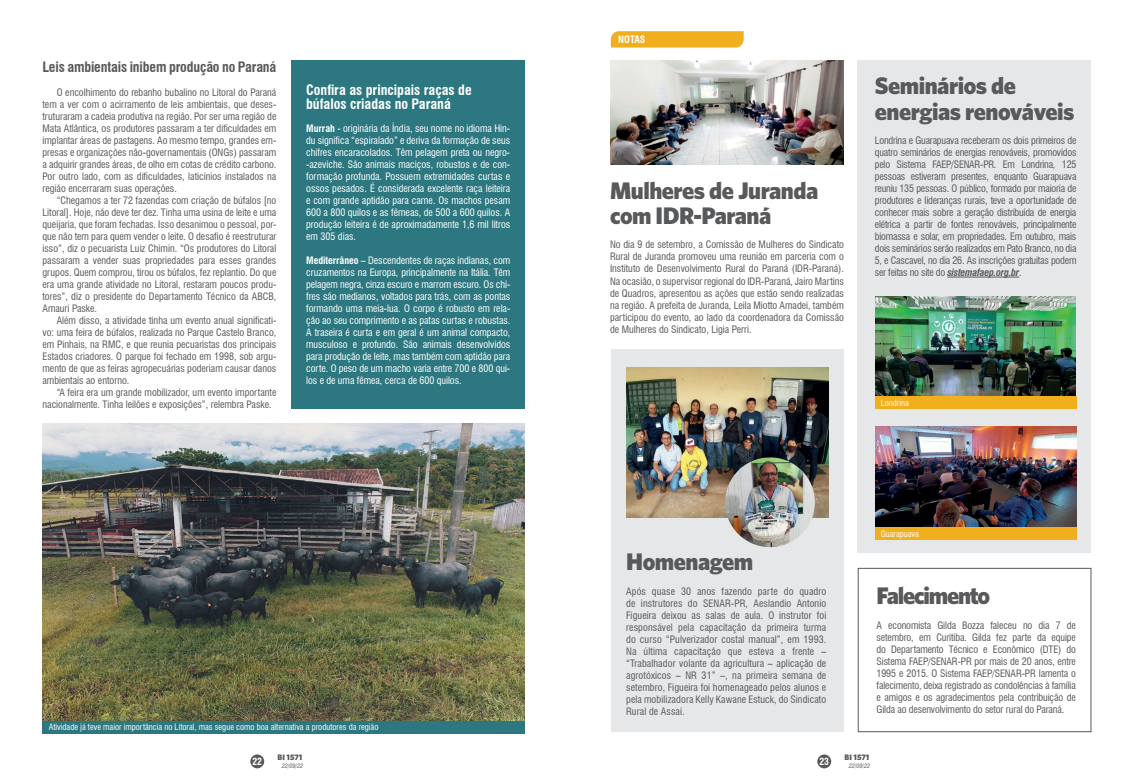
<style>
.page{position:relative;width:1134px;height:780px;background:#fff}
.page>*{position:absolute;margin:0;border:0;box-sizing:border-box;transform-origin:0 0}
.t1{font:900 24px/25px "Whitney HTF";letter-spacing:-.02em;color:#58595b}
.t2{font:900 24px "Whitney HTF";letter-spacing:-.05em;color:#58595b}
.t3{font:700 condensed 14px/14px "Swiss 721 BT";color:#fff}
.t4{font:700 condensed 14px "Swiss 721 BT";letter-spacing:-.01em;color:#58595b}
.t5{font:condensed 10px/12px "Swiss 721 BT";color:#58595b;text-align:justify}
.t6{font:condensed 10px/12px "Swiss 721 BT";color:#fff;text-align:justify}
.t7{font:700 condensed 10px "Swiss 721 BT";color:#fff}
.t8{font:700 condensed 9.6px "Swiss 721 BT";color:#fff}
.t9{font:condensed 8.5px "Swiss 721 BT";color:#fff}
.t10{font:900 8px "Whitney HTF";color:#58595b}
.t11{font:italic condensed 6px "Swiss 721 BT";color:#58595b}
.s1{font-weight:700}
.s2{font-weight:700;font-style:italic}
</style>
<div class="page">
<div style="left:250px;top:754px;width:14px;height:14px;background:#58595b;border-radius:50%"></div>
<div style="left:817px;top:754px;width:14px;height:14px;background:#58595b;border-radius:50%"></div>
<div style="left:291px;top:60px;width:234px;height:348px;background:#2d7880"></div>
<img style="left:43px;top:423px;width:482px;height:298px">
<div style="left:43px;top:721px;width:482px;height:12px;background:#2d7880"></div>
<div style="left:857px;top:60px;width:234px;height:493px;background:#e6e7e8"></div>
<div style="left:611px;top:349px;width:232px;height:382px;background:#e6e7e8"></div>
<div style="left:858px;top:568px;width:233px;height:164px;border:1px solid #58595b"></div>
<svg style="left:611px;top:31px;width:133px;height:16px;background:#f1b022"></svg>
<hr style="left:947px;top:276px;width:72px;height:1px;background:#58595b">
<img style="left:626px;top:367px;width:202px;height:150px">
<img style="left:610px;top:61px;width:233px;height:104px">
<img style="left:725px;top:457px;width:90px;height:90px;border-radius:45px">
<img style="left:876px;top:296px;width:200px;height:100px">
<img style="left:876px;top:426px;width:200px;height:101px">
<div style="left:875px;top:396px;width:201px;height:12px;background:#f1ae1d"></div>
<div style="left:875px;top:527px;width:201px;height:12px;background:#f1ae1d"></div>
<h2 class="t4" style="left:43px;top:59px;width:235px">Leis ambientais inibem produção no Paraná</h2>
<p class="t5" style="left:43px;top:86px;width:235px;text-indent:14px">O encolhimento do rebanho bubalino no Litoral do Paraná tem a ver com o acirramento de leis ambientais, que deses&shy;truturaram a cadeia produtiva na região. Por ser uma região de Mata Atlântica, os produtores passaram a ter dificuldades em implantar áreas de pastagens. Ao mesmo tempo, grandes em&shy;presas e organizações não-governamentais (ONGs) passaram a adquirir grandes áreas, de olho em cotas de crédito carbono.<br>Por outro lado, com as dificuldades, laticínios instalados na região encerraram suas operações.</p>
<p class="t5" style="left:43px;top:194px;width:235px;text-indent:14px">“Chegamos a ter 72 fazendas com criação de búfalos [no Litoral]. Hoje, não deve ter dez. Tinha uma usina de leite e uma queijaria, que foram fechadas. Isso desanimou o pessoal, por&shy;que não tem para quem vender o leite. O desafio é reestruturar isso”, diz o pecuarista Luiz Chimin. “Os produtores do Litoral passaram a vender suas propriedades para esses grandes grupos. Quem comprou, tirou os búfalos, fez replantio. Do que era uma grande atividade no Litoral, restaram poucos produ&shy;tores”, diz o presidente do Departamento Técnico da ABCB, Amauri Paske.</p>
<p class="t5" style="left:43px;top:314px;width:235px;text-indent:14px">Além disso, a atividade tinha um evento anual significati&shy;vo: uma feira de búfalos, realizada no Parque Castelo Branco, em Pinhais, na RMC, e que reunia pecuaristas dos principais Estados criadores. O parque foi fechado em 1998, sob argu&shy;mento de que as feiras agropecuárias poderiam causar danos ambientais ao entorno.</p>
<p class="t5" style="left:43px;top:386px;width:235px;text-indent:14px">“A feira era um grande mobilizador, um evento importante nacionalmente. Tinha leilões e exposições”, relembra Paske.</p>
<h2 class="t3" style="left:306px;top:83px;width:167px">Confira as principais raças de búfalos criadas no Paraná</h2>
<p class="t6" style="left:306px;top:122px;width:206px"><span class="s1">Murrah</span> - originária da Índia, seu nome no idioma Hin&shy;du significa “espiralado” e deriva da formação de seus chifres encaracolados. Têm pelagem preta ou negro--azeviche. São animais maciços, robustos e de con&shy;formação profunda. Possuem extremidades curtas e ossos pesados. É considerada excelente raça leiteira e com grande aptidão para carne. Os machos pesam 600 a 800 quilos e as fêmeas, de 500 a 600 quilos. A produção leiteira é de aproximadamente 1,6 mil litros em 305 dias.</p>
<p class="t6" style="left:306px;top:254px;width:206px"><span class="s1">Mediterrâneo</span> – Descendentes de raças indianas, com cruzamentos na Europa, principalmente na Itália. Têm pelagem negra, cinza escuro e marrom escuro. Os chi&shy;fres são medianos, voltados para trás, com as pontas formando uma meia-lua. O corpo é robusto em rela&shy;ção ao seu comprimento e as patas curtas e robustas.<br>A traseira é curta e em geral é um animal compacto, musculoso e profundo. São animais desenvolvidos para produção de leite, mas também com aptidão para corte. O peso de um macho varia entre 700 e 800 qui&shy;los e de uma fêmea, cerca de 600 quilos.</p>
<p class="t9" style="left:49px;top:721px;width:331px">Atividade já teve maior importância no Litoral, mas segue como boa alternativa a produtores da região</p>
<p class="t7" style="left:618px;top:33px;width:29px">NOTAS</p>
<h1 class="t1" style="left:610px;top:177px;width:210px">Mulheres de Juranda com IDR-Paraná</h1>
<p class="t5" style="left:610px;top:239px;width:235px">No dia 9 de setembro, a Comissão de Mulheres do Sindicato Rural de Juranda promoveu uma reunião em parceria com o Instituto de Desenvolvimento Rural do Paraná (IDR-Paraná).<br>Na ocasião, o supervisor regional do IDR-Paraná, Jairo Martins de Quadros, apresentou as ações que estão sendo realizadas na região. A prefeita de Juranda, Leila Miotto Amadei, também participou do evento, ao lado da coordenadora da Comissão de Mulheres do Sindicato, Ligia Perri.</p>
<h1 class="t1" style="left:875px;top:73px;width:201px">Seminários de energias renováveis</h1>
<p class="t5" style="left:875px;top:134px;width:203px">Londrina e Guarapuava receberam os dois primeiros de quatro seminários de energias renováveis, promovidos pelo Sistema FAEP/SENAR-PR. Em Londrina, 125 pessoas estiveram presentes, enquanto Guarapuava reuniu 135 pessoas. O público, formado por maioria de produtores e lideranças rurais, teve a oportunidade de conhecer mais sobre a geração distribuída de energia elétrica a partir de fontes renováveis, principalmente biomassa e solar, em propriedades. Em outubro, mais dois seminários serão realizados em Pato Branco, no dia 5, e Cascavel, no dia 26. As inscrições gratuitas podem ser feitas no site do <span class="s2">sistemafaep.org.br</span>.</p>
<p class="t9" style="left:881px;top:397px;width:30px">Londrina</p>
<h1 class="t1" style="left:626px;top:549px;width:129px">Homenagem</h1>
<p class="t5" style="left:626px;top:585px;width:202px">Após quase 30 anos fazendo parte do quadro de instrutores do SENAR-PR, Aeslandio Antonio Figueira deixou as salas de aula. O instrutor foi responsável pela capacitação da primeira turma do curso “Pulverizador costal manual”, em 1993.<br>Na última capacitação que esteva a frente – “Trabalhador volante da agricultura – aplicação de agrotóxicos – NR 31” –, na primeira semana de setembro, Figueira foi homenageado pelos alunos e pela mobilizadora Kelly Kawane Estuck, do Sindicato Rural de Assaí.</p>
<p class="t9" style="left:881px;top:528px;width:40px">Guarapuava</p>
<h1 class="t2" style="left:876px;top:581px;width:115px">Falecimento</h1>
<p class="t5" style="left:876px;top:619px;width:201px">A economista Gilda Bozza faleceu no dia 7 de setembro, em Curitiba. Gilda fez parte da equipe do Departamento Técnico e Econômico (DTE) do Sistema FAEP/SENAR-PR por mais de 20 anos, entre 1995 e 2015. O Sistema FAEP/SENAR-PR lamenta o falecimento, deixa registrado as condolências à família e amigos e os agradecimentos pela contribuição de Gilda ao desenvolvimento do setor rural do Paraná.</p>
<p class="t10" style="left:278px;top:752px;width:26px">BI 1571</p>
<p class="t11" style="left:282px;top:762px;width:23px">22/09/22</p>
<p class="t8" style="left:252px;top:755px;width:11px">22</p>
<p class="t10" style="left:844px;top:752px;width:26px">BI 1571</p>
<p class="t11" style="left:849px;top:762px;width:23px">22/09/22</p>
<p class="t8" style="left:819px;top:755px;width:11px">23</p>
</div>
